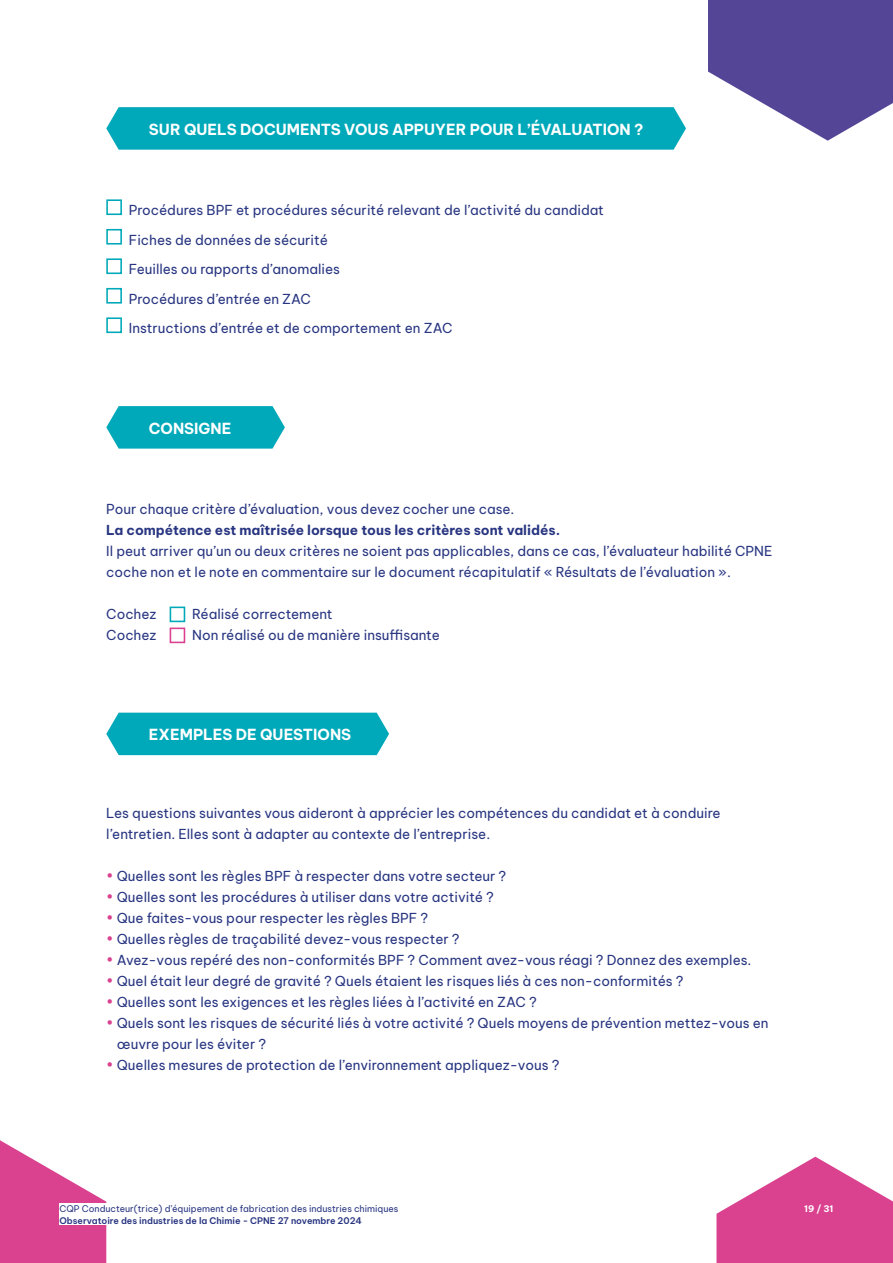
<style>
.page{position:relative;width:893px;height:1263px;background:#fff}
.page>*{position:absolute;margin:0;border:0;box-sizing:border-box;transform-origin:0 0}
.t1{font:700 15px "Be Vietnam Pro";color:#fff}
.t2{font:13.5px/29.5px "Be Vietnam Pro";color:#283581}
.t3{font:700 13.5px "Be Vietnam Pro";letter-spacing:-.005em;color:#283581}
.t4{font:9px "Be Vietnam Pro";color:#283581}
.t5{font:600 9px "Be Vietnam Pro";color:#283581}
.t6{font:700 9px "Be Vietnam Pro";color:#fff}
.s1{color:#da4290}
</style>
<div class="page">
<svg style="left:716px;top:1157px;width:177px;height:106px"></svg>
<svg style="left:0;top:1140px;width:106px;height:123px"></svg>
<svg style="left:708px;top:0;width:185px;height:141px"></svg>
<div style="left:106px;top:107px;width:580px;height:43px;background:#00a9b9"></div>
<div style="left:106px;top:199px;width:16px;height:16px;border:2px solid #00a9b9"></div>
<div style="left:106px;top:229px;width:16px;height:16px;border:2px solid #00a9b9"></div>
<div style="left:106px;top:258px;width:16px;height:16px;border:2px solid #00a9b9"></div>
<div style="left:106px;top:288px;width:16px;height:16px;border:2px solid #00a9b9"></div>
<div style="left:106px;top:317px;width:16px;height:16px;border:2px solid #00a9b9"></div>
<svg style="left:106px;top:406px;width:179px;height:43px;background:#14b0be"></svg>
<div style="left:170px;top:606px;width:15px;height:16px;border:2px solid #00a9b9"></div>
<div style="left:170px;top:627px;width:15px;height:16px;border:2px solid #da4290"></div>
<div style="left:106px;top:713px;width:283px;height:42px;background:#00a9b9"></div>
<div style="left:60px;top:1203px;width:458px;height:21px;background:#fff"></div>
<p class="t1" style="left:149px;top:116px;width:496px">SUR QUELS DOCUMENTS VOUS APPUYER POUR L’ÉVALUATION ?</p>
<p class="t2" style="left:129px;top:194px;width:477px">Procédures BPF et procédures sécurité relevant de l’activité du candidat Fiches de données de sécurité<br>Feuilles ou rapports d’anomalies<br>Procédures d’entrée en ZAC<br>Instructions d’entrée et de comportement en ZAC</p>
<p class="t1" style="left:149px;top:415px;width:84px">CONSIGNE</p>
<p class="t2" style="left:106px;top:493px;width:410px">Pour chaque critère d’évaluation, vous devez cocher une case.</p>
<p class="t3" style="left:106px;top:519px;width:455px">La compétence est maîtrisée lorsque tous les critères sont validés.</p>
<p class="t2" style="left:106px;top:539px;width:668px;line-height:21px">Il peut arriver qu’un ou deux critères ne soient pas applicables, dans ce cas, l’évaluateur habilité CPNE coche non et le note en commentaire sur le document récapitulatif « Résultats de l’évaluation ».</p>
<p class="t2" style="left:106px;top:598px;width:52px">Cochez</p>
<p class="t2" style="left:192px;top:598px;width:142px">Réalisé correctement</p>
<p class="t2" style="left:106px;top:619px;width:52px">Cochez</p>
<p class="t2" style="left:192px;top:619px;width:249px">Non réalisé ou de manière insuffisante</p>
<p class="t1" style="left:149px;top:722px;width:204px">EXEMPLES DE QUESTIONS</p>
<p class="t2" style="left:106px;top:801px;width:616px;line-height:21px">Les questions suivantes vous aideront à apprécier les compétences du candidat et à conduire l’entretien. Elles sont à adapter au contexte de l’entreprise.</p>
<p class="t2" style="left:106px;top:860px;width:402px"><span class="s1">•</span> Quelles sont les règles BPF à respecter dans votre secteur ?</p>
<p class="t2" style="left:106px;top:881px;width:389px"><span class="s1">•</span> Quelles sont les procédures à utiliser dans votre activité ?</p>
<p class="t2" style="left:106px;top:902px;width:323px"><span class="s1">•</span> Que faites-vous pour respecter les règles BPF ?</p>
<p class="t2" style="left:106px;top:923px;width:355px"><span class="s1">•</span> Quelles règles de traçabilité devez-vous respecter ?</p>
<p class="t2" style="left:106px;top:944px;width:647px"><span class="s1">•</span> Avez-vous repéré des non-conformités BPF ? Comment avez-vous réagi ? Donnez des exemples.</p>
<p class="t2" style="left:106px;top:965px;width:579px"><span class="s1">•</span> Quel était leur degré de gravité ? Quels étaient les risques liés à ces non-conformités ?</p>
<p class="t2" style="left:106px;top:986px;width:432px"><span class="s1">•</span> Quelles sont les exigences et les règles liées à l’activité en ZAC ?</p>
<p class="t2" style="left:117px;top:1012px;width:653px;line-height:21px;text-indent:-11px"><span class="s1">•</span> Quels sont les risques de sécurité liés à votre activité ? Quels moyens de prévention mettez-vous en œuvre pour les éviter ?</p>
<p class="t2" style="left:106px;top:1049px;width:455px"><span class="s1">•</span> Quelles mesures de protection de l’environnement appliquez-vous ?</p>
<p class="t4" style="left:60px;top:1202px;width:340px">CQP Conducteur(trice) d’équipement de fabrication des industries chimiques</p>
<p class="t5" style="left:60px;top:1213px;width:304px">Observatoire des industries de la Chimie - CPNE 27 novembre 2024</p>
<p class="t6" style="left:804px;top:1201px;width:31px">19 / 31</p>
</div>
